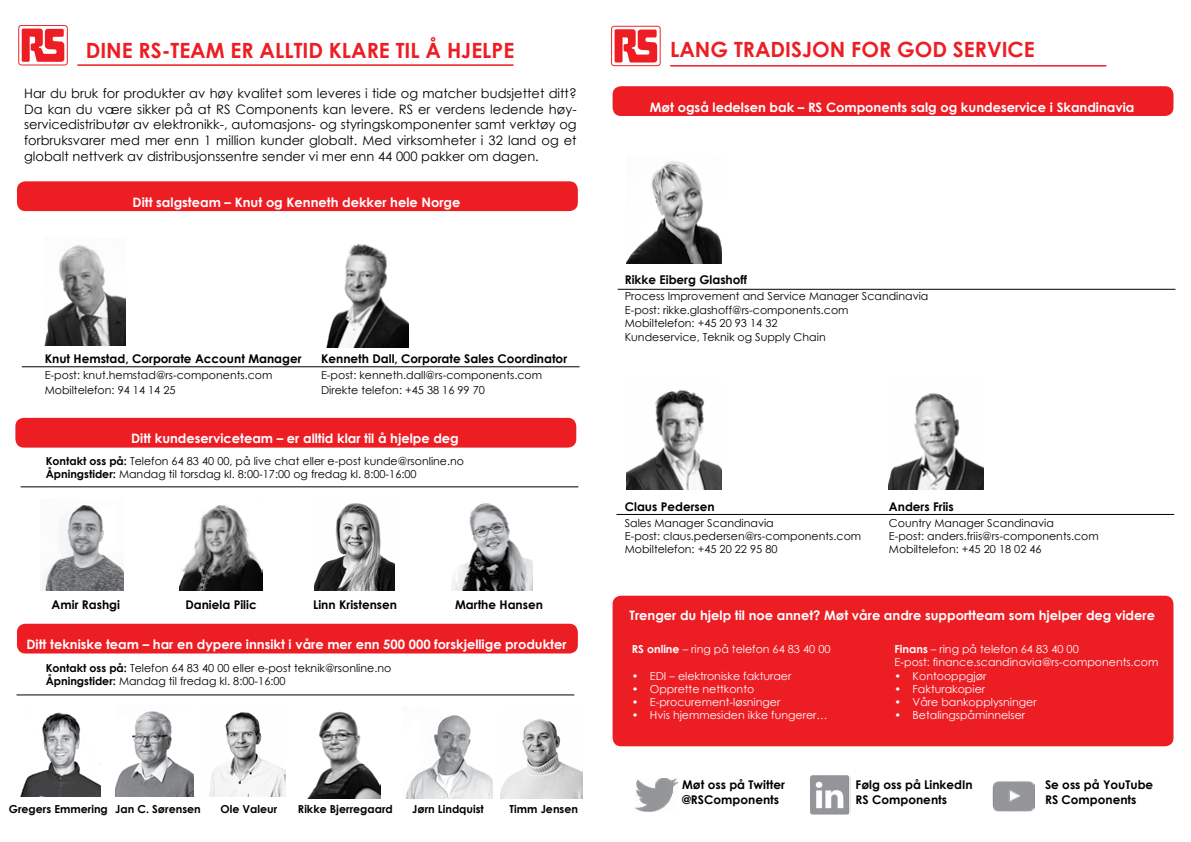
<style>
.page{position:relative;width:1191px;height:842px;background:#fff}
.page>*{position:absolute;margin:0;border:0;box-sizing:border-box;transform-origin:0 0}
.t1{font:700 21px "Century Gothic";color:#ed1d24}
.t2{font:13px/15.6px "Century Gothic";color:#000;text-align:justify}
.t3{font:700 13px "Century Gothic";color:#fff}
.t4{font:700 12px/14.4px "Century Gothic";color:#000}
.t5{font:11px/13.2px "Century Gothic";color:#000}
.t6{font:11px/13.2px "Century Gothic";color:#fff}
.t7{font:700 11px "Century Gothic";color:#000}
.s1{font-weight:700}
</style>
<div class="page">
<svg style="left:608px;top:23px;width:55px;height:46px"></svg>
<svg style="left:611px;top:26px;width:49px;height:40px"></svg>
<div style="left:612px;top:27px;width:47px;height:38px;background:#fff;border-radius:2px"></div>
<svg style="left:614px;top:29px;width:43px;height:34px"></svg>
<hr style="left:670px;top:65px;width:436px;height:2px;background:#ed1d24">
<div style="left:612px;top:86px;width:561px;height:30px;background:#ed1d24;border-radius:9px"></div>
<div style="left:612px;top:596px;width:561px;height:150px;background:#ed1d24;border-radius:9px"></div>
<img style="left:635px;top:778px;width:42px;height:34px">
<img style="left:810px;top:775px;width:40px;height:40px">
<img style="left:992px;top:781px;width:43px;height:31px">
<hr style="left:616px;top:514px;width:558px;height:1px;background:#000">
<hr style="left:617px;top:289px;width:558px;height:1px;background:#000">
<img style="left:627px;top:161px;width:95px;height:102px">
<img style="left:627px;top:390px;width:95px;height:99px">
<img style="left:889px;top:393px;width:95px;height:96px">
<svg style="left:16px;top:23px;width:54px;height:45px"></svg>
<svg style="left:18px;top:25px;width:50px;height:40px"></svg>
<svg style="left:19px;top:26px;width:48px;height:38px"></svg>
<svg style="left:22px;top:29px;width:42px;height:33px"></svg>
<hr style="left:77px;top:64px;width:436px;height:2px;background:#ed1d24">
<div style="left:17px;top:181px;width:561px;height:30px;background:#ed1d24;border-radius:9px"></div>
<div style="left:15px;top:418px;width:561px;height:30px;background:#ed1d24;border-radius:9px"></div>
<div style="left:17px;top:624px;width:561px;height:29px;background:#ed1d24;border-radius:9px"></div>
<hr style="left:22px;top:366px;width:557px;height:1px;background:#000">
<img style="left:180px;top:505px;width:83px;height:86px">
<img style="left:314px;top:503px;width:80px;height:88px">
<img style="left:451px;top:503px;width:81px;height:88px">
<img style="left:20px;top:712px;width:80px;height:85px">
<img style="left:116px;top:711px;width:78px;height:86px">
<img style="left:209px;top:712px;width:77px;height:85px">
<img style="left:307px;top:711px;width:73px;height:88px">
<img style="left:501px;top:719px;width:82px;height:80px">
<hr style="left:21px;top:487px;width:557px;height:1px;background:#000">
<hr style="left:17px;top:695px;width:557px;height:1px;background:#000">
<img style="left:44px;top:245px;width:81px;height:100px">
<img style="left:326px;top:244px;width:83px;height:104px">
<img style="left:405px;top:715px;width:88px;height:84px">
<img style="left:42px;top:505px;width:81px;height:86px">
<h1 class="t1" style="left:86px;top:35px;width:430px">DINE RS-TEAM ER ALLTID KLARE TIL Å HJELPE</h1>
<p class="t2" style="left:24px;top:85px;width:554px">Har du bruk for produkter av høy kvalitet som leveres i tide og matcher budsjettet ditt?<br>Da kan du være sikker på at RS Components kan levere. RS er verdens ledende høy&shy;servicedistributør av elektronikk-, automasjons- og styringskomponenter samt verktøy og forbruksvarer med mer enn 1 million kunder globalt. Med virksomheter i 32 land og et globalt nettverk av distribusjonssentre sender vi mer enn 44 000 pakker om dagen.</p>
<p class="t3" style="left:133px;top:192px;width:329px">Ditt salgsteam – Knut og Kenneth dekker hele Norge</p>
<p class="t4" style="left:321px;top:351px;width:247px">Kenneth Dall, Corporate Sales Coordinator</p>
<p class="t5" style="left:321px;top:368px;width:222px;line-height:14.4px">E-post: kenneth.dall@rs-components.com<br>Direkte telefon: +45 38 16 99 70</p>
<p class="t3" style="left:131px;top:429px;width:329px">Ditt kundeserviceteam – er alltid klar til å hjelpe deg</p>
<p class="t5" style="left:46px;top:454px;width:420px"><span class="s1">Kontakt oss på:</span> Telefon 64 83 40 00, på live chat eller e-post kunde@rsonline.no<br><span class="s1">Åpningstider:</span> Mandag til torsdag kl. 8:00-17:00 og fredag kl. 8:00-16:00</p>
<p class="t4" style="left:45px;top:351px;width:258px">Knut Hemstad, Corporate Account Manager</p>
<p class="t5" style="left:45px;top:368px;width:229px;line-height:14.4px">E-post: knut.hemstad@rs-components.com<br>Mobiltelefon: 94 14 14 25</p>
<p class="t4" style="left:52px;top:596px;width:70px">Amir Rashgi</p>
<p class="t4" style="left:185px;top:596px;width:73px">Daniela Pilic</p>
<p class="t4" style="left:313px;top:596px;width:85px">Linn Kristensen</p>
<p class="t4" style="left:455px;top:596px;width:89px">Marthe Hansen</p>
<p class="t3" style="left:26px;top:634px;width:542px">Ditt tekniske team – har en dypere innsikt i våre mer enn 500 000 forskjellige produkter</p>
<p class="t5" style="left:46px;top:661px;width:347px"><span class="s1">Kontakt oss på:</span> Telefon 64 83 40 00 eller e-post teknik@rsonline.no<br><span class="s1">Åpningstider:</span> Mandag til fredag kl. 8:00-16:00</p>
<p class="t7" style="left:9px;top:801px;width:193px">Gregers Emmering Jan C. Sørensen</p>
<p class="t7" style="left:220px;top:801px;width:58px">Ole Valeur</p>
<p class="t7" style="left:298px;top:801px;width:96px">Rikke Bjerregaard</p>
<p class="t7" style="left:412px;top:801px;width:73px">Jørn Lindquist</p>
<p class="t7" style="left:509px;top:801px;width:70px">Timm Jensen</p>
<h1 class="t1" style="left:670px;top:33px;width:366px">LANG TRADISJON FOR GOD SERVICE</h1>
<p class="t3" style="left:650px;top:97px;width:486px">Møt også ledelsen bak – RS Components salg og kundeservice i Skandinavia</p>
<p class="t4" style="left:625px;top:272px;width:124px">Rikke Eiberg Glashoff</p>
<p class="t5" style="left:625px;top:290px;width:305px">Process Improvement and Service Manager Scandinavia<br>E-post: rikke.glashoff@rs-components.com<br>Mobiltelefon: +45 20 93 14 32</p>
<p class="t5" style="left:625px;top:331px;width:202px">Kundeservice, Teknik og Supply Chain</p>
<p class="t4" style="left:625px;top:499px;width:91px">Claus Pedersen</p>
<p class="t5" style="left:625px;top:516px;width:238px">Sales Manager Scandinavia<br>E-post: claus.pedersen@rs-components.com<br>Mobiltelefon: +45 20 22 95 80</p>
<p class="t4" style="left:889px;top:499px;width:66px">Anders Friis</p>
<p class="t5" style="left:889px;top:516px;width:211px">Country Manager Scandinavia<br>E-post: anders.friis@rs-components.com<br>Mobiltelefon: +45 20 18 02 46</p>
<p class="t3" style="left:629px;top:606px;width:527px">Trenger du hjelp til noe annet? Møt våre andre supportteam som hjelper deg videre</p>
<p class="t6" style="left:894px;top:642px;width:265px"><span class="s1">Finans</span> – ring på telefon 64 83 40 00<br>E-post: finance.scandinavia@rs-components.com</p>
<p class="t6" style="left:894px;top:669px;width:93px">• Kontooppgjør</p>
<p class="t6" style="left:894px;top:682px;width:92px">• Fakturakopier</p>
<p class="t6" style="left:894px;top:695px;width:144px">• Våre bankopplysninger</p>
<p class="t6" style="left:894px;top:708px;width:132px">• Betalingspåminnelser</p>
<p class="t6" style="left:632px;top:642px;width:200px"><span class="s1">RS online</span> – ring på telefon 64 83 40 00</p>
<p class="t6" style="left:632px;top:669px;width:161px">• EDI – elektroniske fakturaer</p>
<p class="t6" style="left:632px;top:682px;width:124px">• Opprette nettkonto</p>
<p class="t6" style="left:632px;top:695px;width:150px">• E-procurement-løsninger</p>
<p class="t6" style="left:632px;top:708px;width:197px">• Hvis hjemmesiden ikke fungerer…</p>
<p class="t4" style="left:682px;top:777px;width:104px">Møt oss på Twitter @RSComponents</p>
<p class="t4" style="left:855px;top:777px;width:119px">Følg oss på LinkedIn<br>RS Components</p>
<p class="t4" style="left:1045px;top:777px;width:110px">Se oss på YouTube<br>RS Components</p>
</div>
